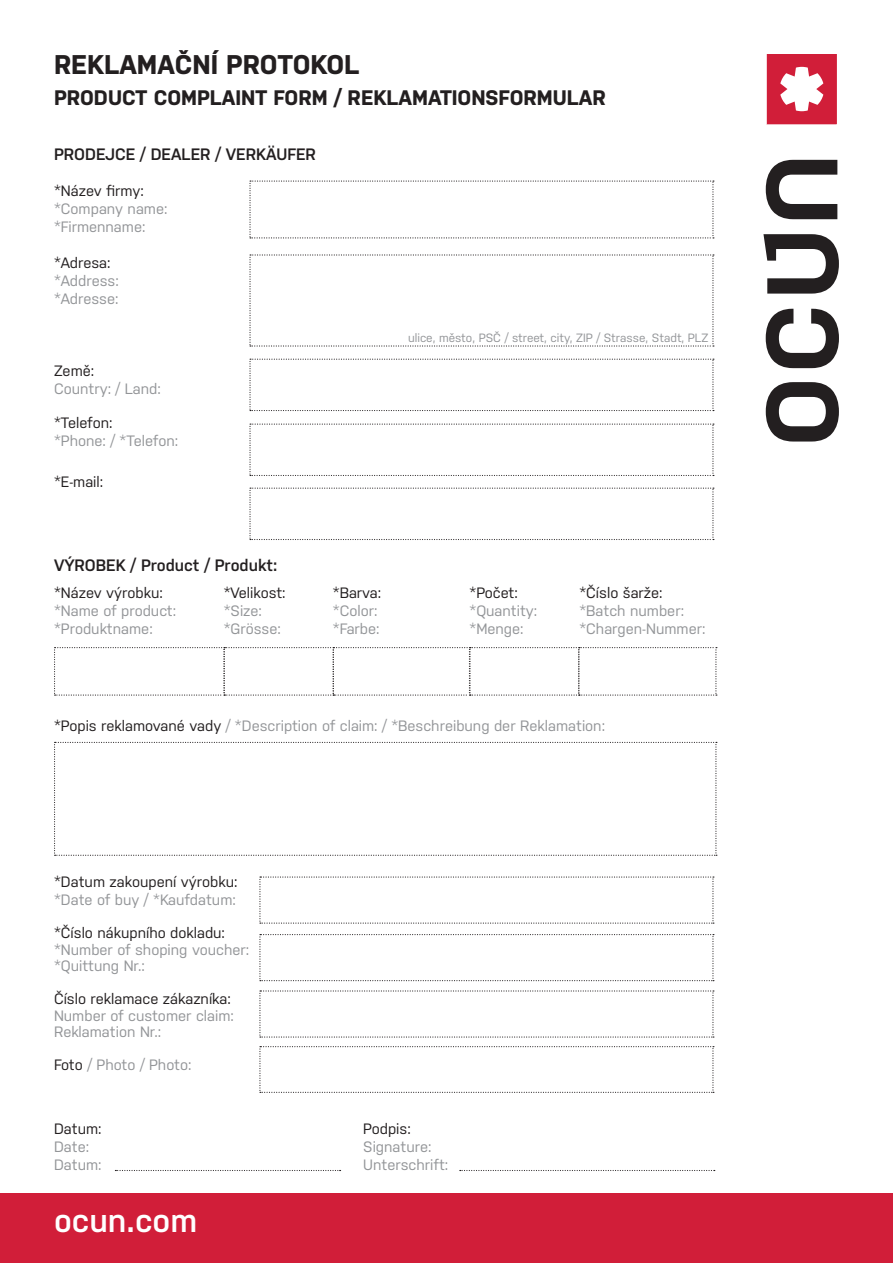
<style>
.page{position:relative;width:893px;height:1263px;background:#fff}
.page>*{position:absolute;margin:0;border:0;box-sizing:border-box;transform-origin:0 0}
.t1{font:600 33px "Nudista";color:#fff}
.t2{font:700 27px "Nudista";color:#231f20}
.t3{font:700 21px "Nudista";color:#231f20}
.t4{font:600 16.5px "Nudista";color:#231f20}
.t5{font:15px/18px "Nudista";color:#939598}
.t6{font:15px "Nudista";color:#231f20}
.t7{font:12px "Nudista";color:#939598}
.s1{color:#231f20}
</style>
<div class="page">
<svg style="left:766px;top:160px;width:71px;height:59px"></svg>
<svg style="left:763px;top:234px;width:76px;height:60px"></svg>
<svg style="left:766px;top:309px;width:73px;height:59px"></svg>
<svg style="left:766px;top:382px;width:73px;height:59px"></svg>
<svg style="left:767px;top:54px;width:70px;height:70px"></svg>
<div style="left:0;top:1193px;width:893px;height:70px;background:#d11e39"></div>
<svg style="left:249px;top:180px;width:465px;height:58px"></svg>
<svg style="left:249px;top:254px;width:465px;height:93px"></svg>
<svg style="left:249px;top:359px;width:465px;height:52px"></svg>
<svg style="left:249px;top:424px;width:465px;height:52px"></svg>
<svg style="left:249px;top:488px;width:465px;height:52px"></svg>
<svg style="left:54px;top:742px;width:663px;height:114px"></svg>
<svg style="left:259px;top:876px;width:455px;height:48px"></svg>
<svg style="left:259px;top:934px;width:455px;height:47px"></svg>
<svg style="left:115px;top:1170px;width:226px;height:1px"></svg>
<svg style="left:460px;top:1170px;width:255px;height:1px"></svg>
<svg style="left:259px;top:990px;width:455px;height:47px"></svg>
<svg style="left:259px;top:1046px;width:455px;height:47px"></svg>
<svg style="left:54px;top:647px;width:663px;height:49px"></svg>
<h2 class="t2" style="left:54px;top:45px;width:307px">REKLAMAČNÍ PROTOKOL</h2>
<h3 class="t3" style="left:54px;top:83px;width:553px">PRODUCT COMPLAINT FORM / REKLAMATIONSFORMULAR</h3>
<p class="t4" style="left:54px;top:142px;width:263px">PRODEJCE / DEALER / VERKÄUFER</p>
<p class="t6" style="left:54px;top:180px;width:91px">*Název firmy:</p>
<p class="t5" style="left:54px;top:198px;width:115px">*Company name: *Firmenname:</p>
<p class="t6" style="left:54px;top:252px;width:58px">*Adresa:</p>
<p class="t5" style="left:54px;top:270px;width:66px">*Address: *Adresse:</p>
<p class="t6" style="left:54px;top:360px;width:42px">Země:</p>
<p class="t5" style="left:54px;top:378px;width:108px">Country: / Land:</p>
<p class="t6" style="left:54px;top:412px;width:60px">*Telefon:</p>
<p class="t5" style="left:54px;top:431px;width:126px">*Phone: / *Telefon:</p>
<p class="t6" style="left:54px;top:471px;width:51px">*E-mail:</p>
<p class="t4" style="left:54px;top:554px;width:225px">VÝROBEK / Product / Produkt:</p>
<p class="t6" style="left:54px;top:582px;width:110px">*Název výrobku:</p>
<p class="t5" style="left:54px;top:601px;width:124px">*Name of product: *Produktname:</p>
<p class="t6" style="left:224px;top:582px;width:63px">*Velikost:</p>
<p class="t5" style="left:224px;top:601px;width:59px">*Size: *Grösse:</p>
<p class="t7" style="left:408px;top:329px;width:302px">ulice, město, PSČ / street, city, ZIP / Strasse, Stadt, PLZ</p>
<p class="t6" style="left:333px;top:582px;width:50px">*Barva:</p>
<p class="t5" style="left:333px;top:601px;width:48px">*Color: *Farbe:</p>
<p class="t6" style="left:469px;top:582px;width:50px">*Počet:</p>
<p class="t5" style="left:469px;top:601px;width:69px">*Quantity: *Menge:</p>
<p class="t6" style="left:579px;top:582px;width:85px">*Číslo šarže:</p>
<p class="t5" style="left:579px;top:601px;width:128px">*Batch number: *Chargen-Nummer:</p>
<p class="t5" style="left:54px;top:715px;width:553px"><span class="s1">*Popis reklamované vady</span> / *Description of claim: / *Beschreibung der Reklamation:</p>
<p class="t6" style="left:54px;top:871px;width:185px">*Datum zakoupení výrobku:</p>
<p class="t5" style="left:54px;top:890px;width:183px">*Date of buy / *Kaufdatum:</p>
<p class="t6" style="left:54px;top:922px;width:173px">*Číslo nákupního dokladu:</p>
<p class="t5" style="left:54px;top:940px;width:197px;line-height:16.5px">*Number of shoping voucher: *Quittung Nr.:</p>
<p class="t6" style="left:54px;top:988px;width:178px">Číslo reklamace zákazníka:</p>
<p class="t5" style="left:54px;top:1006px;width:181px;line-height:16.5px">Number of customer claim:<br>Reklamation Nr.:</p>
<p class="t5" style="left:54px;top:1055px;width:139px"><span class="s1">Foto</span> / Photo / Photo:</p>
<p class="t6" style="left:54px;top:1118px;width:49px">Datum:</p>
<p class="t5" style="left:54px;top:1136px;width:49px">Date:<br>Datum:</p>
<h1 class="t1" style="left:54px;top:1196px;width:145px">ocun.com</h1>
<p class="t6" style="left:363px;top:1118px;width:49px">Podpis:</p>
<p class="t5" style="left:363px;top:1136px;width:87px">Signature:<br>Unterschrift:</p>
</div>
